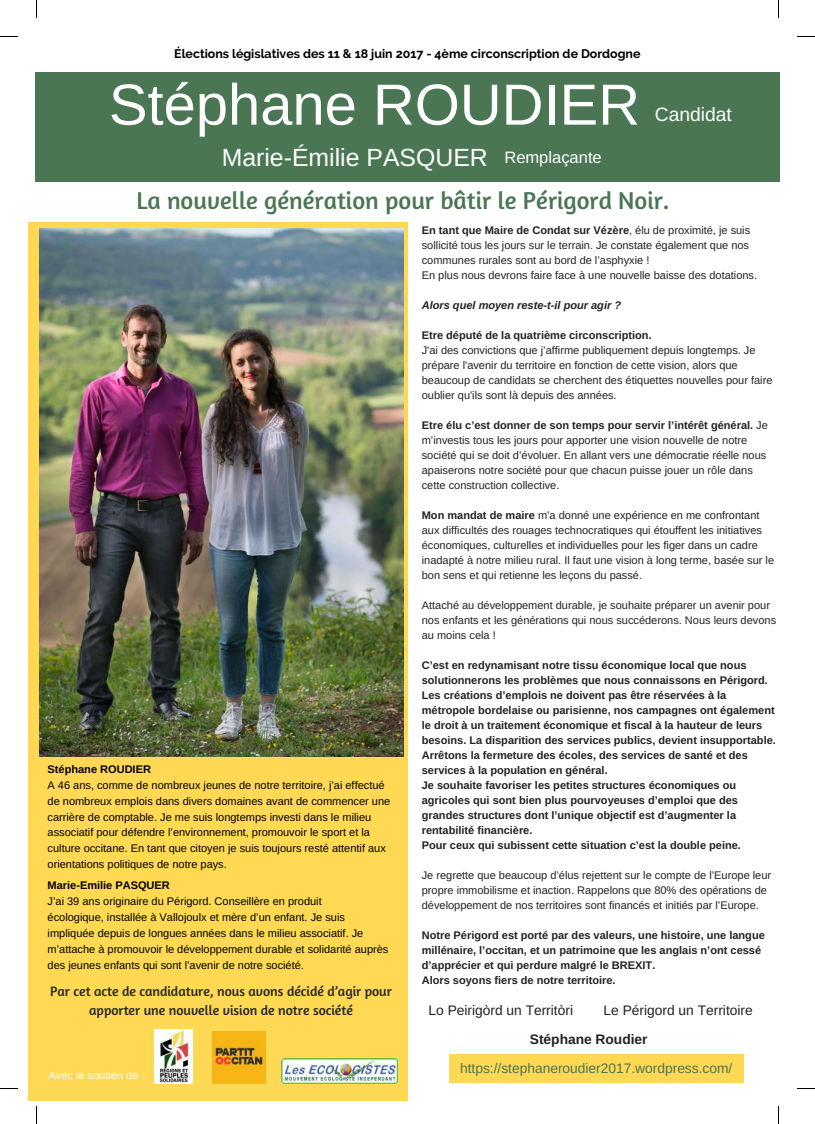
<style>
.page{position:relative;width:815px;height:1124px;background:#fff}
.page>*{position:absolute;margin:0;border:0;box-sizing:border-box;transform-origin:0 0}
.t1{font:57.88px "Arimo";color:#fff}
.t2{font:24.88px "Amaranth";color:#4a7653}
.t3{font:24.88px "Arimo";color:#fff}
.t4{font:19.25px "Arimo";color:#fff}
.t5{font:16.5px "Arimo";color:#fff}
.t6{font:13.75px/18.8px "Amaranth";color:#222;text-align:center}
.t7{font:13.75px "Arimo";color:#222}
.t8{font:13.75px "Arimo";color:#4a7653}
.t9{font:700 13.75px "Arimo";color:#222}
.t10{font:700 12.38px "Raleway";color:#000}
.t11{font:11px/15px "Arimo";color:#222}
.t12{font:700 11px/15px "Arimo";color:#222}
.t13{font:11px/16px "Arimo";color:#000}
.t14{font:700 11px "Arimo";color:#000}
.t15{font:italic 700 11px "Arimo";color:#222}
.t16{font:11px "Arimo";color:#fff}
.s1{font-weight:700}
</style>
<div class="page">
<div style="left:36px;top:72px;width:744px;height:110px;background:#4a7653"></div>
<div style="left:28px;top:222px;width:380px;height:878px;background:#ffd953"></div>
<img style="left:155px;top:1029px;width:37px;height:54px">
<img style="left:213px;top:1031px;width:52px;height:52px">
<img style="left:39px;top:228px;width:364px;height:528px">
<img style="left:281px;top:1058px;width:117px;height:24px">
<div style="left:449px;top:1053px;width:295px;height:28px;background:#ffd953"></div>
<svg style="left:36px;top:0;width:1px;height:18px"></svg>
<svg style="left:0;top:36px;width:18px;height:1px"></svg>
<svg style="left:778px;top:0;width:1px;height:18px"></svg>
<svg style="left:797px;top:36px;width:18px;height:1px"></svg>
<svg style="left:778px;top:1106px;width:1px;height:17px"></svg>
<svg style="left:36px;top:1106px;width:1px;height:17px"></svg>
<p class="t10" style="left:174px;top:47px;width:468px">Élections législatives des 11 &amp; 18 juin 2017 - 4ème circonscription de Dordogne</p>
<h1 class="t1" style="left:109px;top:72px;width:533px">Stéphane ROUDIER</h1>
<h3 class="t4" style="left:655px;top:103px;width:79px">Candidat</h3>
<h2 class="t3" style="left:222px;top:143px;width:268px">Marie-Émilie PASQUER</h2>
<h3 class="t5" style="left:504px;top:148px;width:99px">Remplaçante</h3>
<h2 class="t2" style="left:136px;top:185px;width:535px">La nouvelle génération pour bâtir le Périgord Noir.</h2>
<p class="t14" style="left:48px;top:762px;width:105px">Stéphane ROUDIER</p>
<p class="t13" style="left:48px;top:776px;width:344px">A 46 ans, comme de nombreux jeunes de notre territoire, j’ai effectué de nombreux emplois dans divers domaines avant de commencer une carrière de comptable. Je me suis longtemps investi dans le milieu associatif pour défendre l’environnement, promouvoir le sport et la culture occitane. En tant que citoyen je suis toujours resté attentif aux orientations politiques de notre pays.</p>
<p class="t14" style="left:48px;top:878px;width:124px">Marie-Emilie PASQUER</p>
<p class="t13" style="left:48px;top:893px;width:342px">J’ai 39 ans originaire du Périgord. Conseillère en produit<br>écologique, installée à Vallojoulx et mère d’un enfant. Je suis impliquée depuis de longues années dans le milieu associatif. Je m’attache à promouvoir le développement durable et solidarité auprès des jeunes enfants qui sont l’avenir de notre société.</p>
<p class="t6" style="left:50px;top:981px;width:343px">Par cet acte de candidature, nous avons décidé d’agir pour apporter une nouvelle vision de notre société</p>
<p class="t16" style="left:48px;top:1069px;width:98px">Avec le soutien de :</p>
<p class="t11" style="left:422px;top:222px;width:337px"><span class="s1">En tant que Maire de Condat sur Vézère</span>, élu de proximité, je suis sollicité tous les jours sur le terrain. Je constate également que nos communes rurales sont au bord de l’asphyxie !<br>En plus nous devrons faire face à une nouvelle baisse des dotations.</p>
<p class="t15" style="left:422px;top:299px;width:201px">Alors quel moyen reste-t-il pour agir ?</p>
<p class="t12" style="left:422px;top:327px;width:231px">Etre député de la quatrième circonscription.</p>
<p class="t11" style="left:422px;top:342px;width:352px">J'ai des convictions que j’affirme publiquement depuis longtemps. Je prépare l'avenir du territoire en fonction de cette vision, alors que beaucoup de candidats se cherchent des étiquettes nouvelles pour faire oublier qu'ils sont là depuis des années.</p>
<p class="t11" style="left:422px;top:417px;width:348px"><span class="s1">Etre élu c’est donner de son temps pour servir l’intérêt général.</span> Je m’investis tous les jours pour apporter une vision nouvelle de notre société qui se doit d’évoluer. En allant vers une démocratie réelle nous apaiserons notre société pour que chacun puisse jouer un rôle dans cette construction collective.</p>
<p class="t11" style="left:422px;top:507px;width:354px"><span class="s1">Mon mandat de maire</span> m’a donné une expérience en me confrontant aux difficultés des rouages technocratiques qui étouffent les initiatives économiques, culturelles et individuelles pour les figer dans un cadre inadapté à notre milieu rural. Il faut une vision à long terme, basée sur le bon sens et qui retienne les leçons du passé.</p>
<p class="t11" style="left:422px;top:597px;width:356px">Attaché au développement durable, je souhaite préparer un avenir pour nos enfants et les générations qui nous succéderons. Nous leurs devons au moins cela !</p>
<p class="t12" style="left:422px;top:657px;width:356px">C’est en redynamisant notre tissu économique local que nous solutionnerons les problèmes que nous connaissons en Périgord.<br>Les créations d’emplois ne doivent pas être réservées à la métropole bordelaise ou parisienne, nos campagnes ont également le droit à un traitement économique et fiscal à la hauteur de leurs besoins. La disparition des services publics, devient insupportable.<br>Arrêtons la fermeture des écoles, des services de santé et des services à la population en général.<br>Je souhaite favoriser les petites structures économiques ou agricoles qui sont bien plus pourvoyeuses d’emploi que des grandes structures dont l’unique objectif est d’augmenter la rentabilité financière.<br>Pour ceux qui subissent cette situation c’est la double peine.</p>
<p class="t11" style="left:422px;top:867px;width:351px">Je regrette que beaucoup d’élus rejettent sur le compte de l’Europe leur propre immobilisme et inaction. Rappelons que 80% des opérations de développement de nos territoires sont financés et initiés par l’Europe.</p>
<p class="t12" style="left:422px;top:927px;width:345px">Notre Périgord est porté par des valeurs, une histoire, une langue millénaire, l’occitan, et un patrimoine que les anglais n’ont cessé d’apprécier et qui perdure malgré le BREXIT.<br>Alors soyons fiers de notre territoire.</p>
<p class="t7" style="left:429px;top:1001px;width:146px">Lo Peirigòrd un Territòri</p>
<p class="t7" style="left:604px;top:1001px;width:151px">Le Périgord un Territoire</p>
<p class="t9" style="left:530px;top:1030px;width:119px">Stéphane Roudier</p>
<p class="t8" style="left:460px;top:1060px;width:274px">https://stephaneroudier2017.wordpress.com/</p>
</div>
